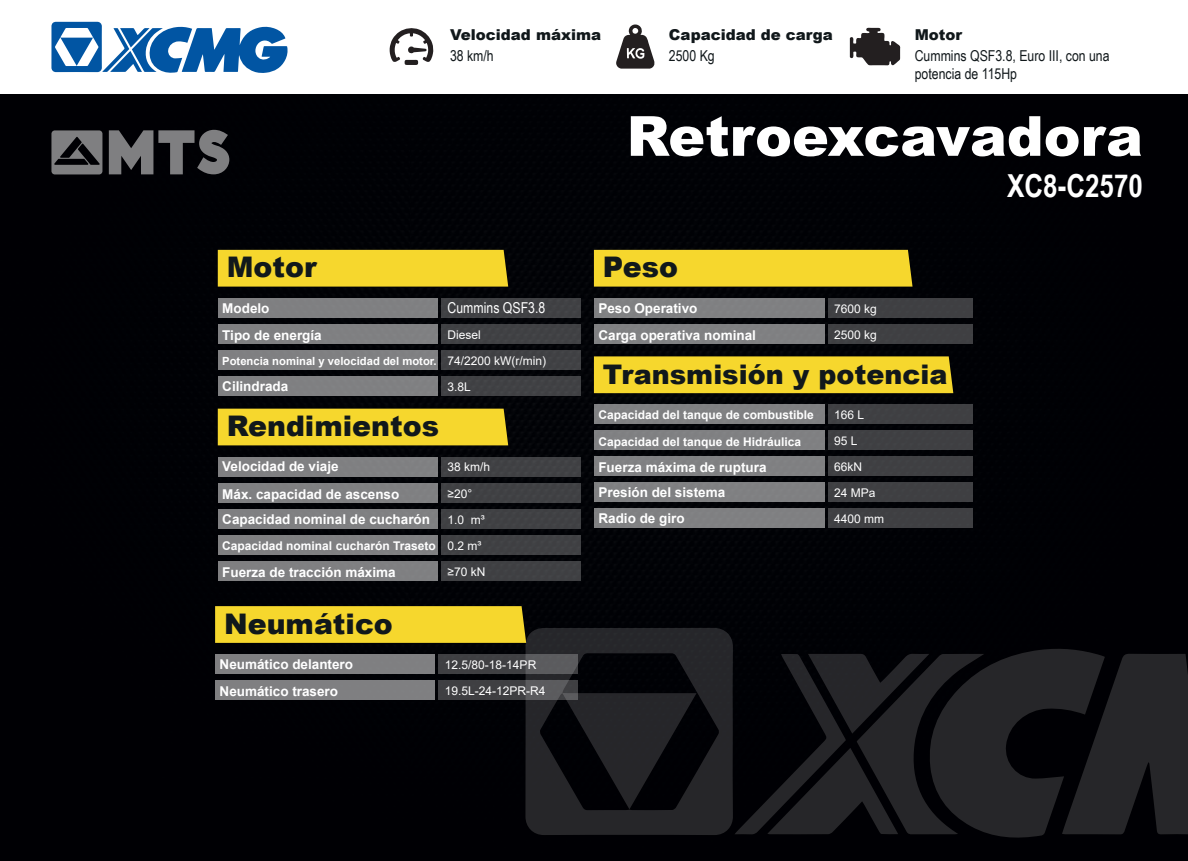
<style>
.page{position:relative;width:1188px;height:861px;background:#fff}
.page>*{position:absolute;margin:0;border:0;box-sizing:border-box;transform-origin:0 0}
.t1{font:900 55.2px "Arial";color:#fff}
.t2{font:700 31.65px "Arial Narrow";color:#fff}
.t3{font:900 28.35px "Arial";color:#11181b}
.t4{font:900 27px "Arial";color:#11181b}
.t5{font:15px/18px "Arial Narrow";color:#11181b}
.t6{font:900 15px "Arial";color:#11181b}
.t7{font:15px "Arial Narrow";color:#fff}
.t8{font:700 13.5px/27.3px "Arial";color:#fff}
.t9{font:12px/26px "Arial";color:#fff}
.t10{font:700 12px "Arial";color:#fff}
.t11{font:700 11.25px "Arial";color:#fff}
</style>
<div class="page">
<div style="left:0;top:94px;width:410px;height:766px;background:#000004"></div>
<div style="left:410px;top:94px;width:778px;height:766px;background:#000105"></div>
<svg style="left:850px;top:27px;width:50px;height:39px"></svg>
<svg style="left:616px;top:25px;width:39px;height:44px"></svg>
<svg style="left:390px;top:28px;width:43px;height:37px"></svg>
<svg style="left:525px;top:627px;width:208px;height:207px;background:#19191d"></svg>
<svg style="left:734px;top:646px;width:454px;height:192px;background:#17171b"></svg>
<div style="left:441px;top:298px;width:140px;height:19px;background:#404144"></div>
<div style="left:441px;top:324px;width:140px;height:19px;background:#404244"></div>
<div style="left:441px;top:350px;width:140px;height:19px;background:#404245"></div>
<div style="left:441px;top:376px;width:140px;height:19px;background:#404245"></div>
<div style="left:218px;top:250px;width:290px;height:36px;background:#f6d72d"></div>
<div style="left:218px;top:298px;width:219px;height:19px;background:#7f8082"></div>
<div style="left:218px;top:324px;width:219px;height:19px;background:#7f8082"></div>
<div style="left:218px;top:350px;width:219px;height:19px;background:#7f8082"></div>
<div style="left:218px;top:376px;width:219px;height:19px;background:#7f8082"></div>
<div style="left:441px;top:456px;width:140px;height:20px;background:#404244"></div>
<div style="left:441px;top:482px;width:140px;height:20px;background:#404144"></div>
<div style="left:441px;top:508px;width:140px;height:20px;background:#404144"></div>
<div style="left:441px;top:534px;width:140px;height:20px;background:#3f4144"></div>
<div style="left:218px;top:408px;width:290px;height:37px;background:#f6d72d"></div>
<div style="left:218px;top:456px;width:219px;height:20px;background:#7f8082"></div>
<div style="left:218px;top:482px;width:219px;height:20px;background:#7f8082"></div>
<div style="left:218px;top:508px;width:219px;height:20px;background:#7f8081"></div>
<div style="left:218px;top:534px;width:219px;height:20px;background:#7f7f81"></div>
<div style="left:218px;top:560px;width:219px;height:20px;background:#7f7f81"></div>
<div style="left:441px;top:560px;width:140px;height:20px;background:#3f4043"></div>
<svg style="left:438px;top:654px;width:140px;height:19px;background:#49494c"></svg>
<svg style="left:438px;top:680px;width:140px;height:19px;background:#47474a"></svg>
<div style="left:215px;top:606px;width:311px;height:36px;background:#f6d72d"></div>
<div style="left:215px;top:654px;width:219px;height:19px;background:#7f7f81"></div>
<div style="left:215px;top:680px;width:219px;height:19px;background:#7f7f81"></div>
<div style="left:594px;top:298px;width:230px;height:19px;background:#808082"></div>
<div style="left:828px;top:298px;width:145px;height:19px;background:#3f3f42"></div>
<div style="left:828px;top:324px;width:145px;height:19px;background:#3f4042"></div>
<div style="left:594px;top:324px;width:230px;height:19px;background:#808082"></div>
<div style="left:594px;top:250px;width:318px;height:36px;background:#f6d72d"></div>
<div style="left:594px;top:482px;width:230px;height:19px;background:#808082"></div>
<div style="left:594px;top:456px;width:230px;height:19px;background:#808082"></div>
<div style="left:828px;top:404px;width:145px;height:20px;background:#3f4043"></div>
<div style="left:828px;top:456px;width:145px;height:19px;background:#3f4042"></div>
<div style="left:828px;top:482px;width:145px;height:19px;background:#3f3f42"></div>
<div style="left:594px;top:404px;width:230px;height:20px;background:#808082"></div>
<div style="left:594px;top:356px;width:359px;height:37px;background:#f6d72d"></div>
<div style="left:594px;top:508px;width:230px;height:19px;background:#7f8082"></div>
<div style="left:828px;top:508px;width:145px;height:19px;background:#3f3f42"></div>
<div style="left:594px;top:430px;width:230px;height:20px;background:#808082"></div>
<div style="left:828px;top:430px;width:145px;height:20px;background:#3f4043"></div>
<svg style="left:51px;top:22px;width:237px;height:51px"></svg>
<svg style="left:109px;top:130px;width:120px;height:44px;background:#4f4f52"></svg>
<svg style="left:51px;top:130px;width:51px;height:44px;background:#5d5d5f"></svg>
<p class="t6" style="left:450px;top:24px;width:152px">Velocidad máxima</p>
<p class="t5" style="left:450px;top:46px;width:45px">38 km/h</p>
<p class="t6" style="left:669px;top:24px;width:165px">Capacidad de carga</p>
<p class="t5" style="left:669px;top:46px;width:47px">2500 Kg</p>
<p class="t6" style="left:914px;top:24px;width:49px">Motor</p>
<p class="t5" style="left:914px;top:46px;width:196px">Cummins QSF3.8, Euro III, con una potencia de 115Hp</p>
<h1 class="t1" style="left:626px;top:96px;width:518px">Retroexcavadora</h1>
<h2 class="t2" style="left:1007px;top:162px;width:137px">XC8-C2570</h2>
<h3 class="t3" style="left:227px;top:246px;width:91px">Motor</h3>
<p class="t8" style="left:222px;top:294px;width:101px">Modelo<br>Tipo de energía</p>
<p class="t11" style="left:222px;top:353px;width:216px">Potencia nominal y velocidad del motor.</p>
<p class="t8" style="left:222px;top:372px;width:68px">Cilindrada</p>
<h3 class="t3" style="left:227px;top:405px;width:214px">Rendimientos</h3>
<p class="t8" style="left:222px;top:453px;width:179px">Velocidad de viaje<br>Máx. capacidad de ascenso</p>
<p class="t8" style="left:222px;top:505px;width:209px">Capacidad nominal de cucharón</p>
<p class="t10" style="left:222px;top:537px;width:215px">Capacidad nominal cucharón Traseto</p>
<p class="t8" style="left:222px;top:558px;width:175px">Fuerza de tracción máxima</p>
<p class="t7" style="left:447px;top:296px;width:99px">Cummins QSF3.8</p>
<p class="t9" style="left:447px;top:321px;width:35px">Diesel</p>
<p class="t9" style="left:447px;top:347px;width:100px">74/2200 kW(r/min)<br>3.8L</p>
<p class="t9" style="left:447px;top:454px;width:44px">38 km/h ≥20°</p>
<p class="t9" style="left:447px;top:506px;width:39px">1.0 m³<br>0.2 m³ ≥70 kN</p>
<h3 class="t3" style="left:603px;top:246px;width:76px">Peso</h3>
<p class="t8" style="left:598px;top:294px;width:159px">Peso Operativo<br>Carga operativa nominal</p>
<h3 class="t4" style="left:603px;top:354px;width:346px">Transmisión y potencia</h3>
<p class="t10" style="left:598px;top:406px;width:217px">Capacidad del tanque de combustible</p>
<p class="t9" style="left:834px;top:295px;width:44px">7600 kg</p>
<p class="t9" style="left:834px;top:321px;width:44px">2500 kg</p>
<p class="t9" style="left:834px;top:401px;width:32px">166 L</p>
<p class="t10" style="left:598px;top:433px;width:204px">Capacidad del tanque de Hidráulica</p>
<p class="t9" style="left:834px;top:428px;width:25px">95 L</p>
<p class="t8" style="left:598px;top:454px;width:170px">Fuerza máxima de ruptura</p>
<p class="t8" style="left:598px;top:479px;width:128px;line-height:26.1px">Presión del sistema<br>Radio de giro</p>
<p class="t9" style="left:834px;top:454px;width:30px">66kN</p>
<p class="t9" style="left:834px;top:480px;width:43px">24 MPa</p>
<p class="t9" style="left:834px;top:506px;width:52px">4400 mm</p>
<h3 class="t3" style="left:224px;top:602px;width:170px">Neumático</h3>
<p class="t8" style="left:220px;top:650px;width:135px">Neumático delantero<br>Neumático trasero</p>
<p class="t9" style="left:445px;top:651px;width:102px">12.5/80-18-14PR<br>19.5L-24-12PR-R4</p>
</div>
